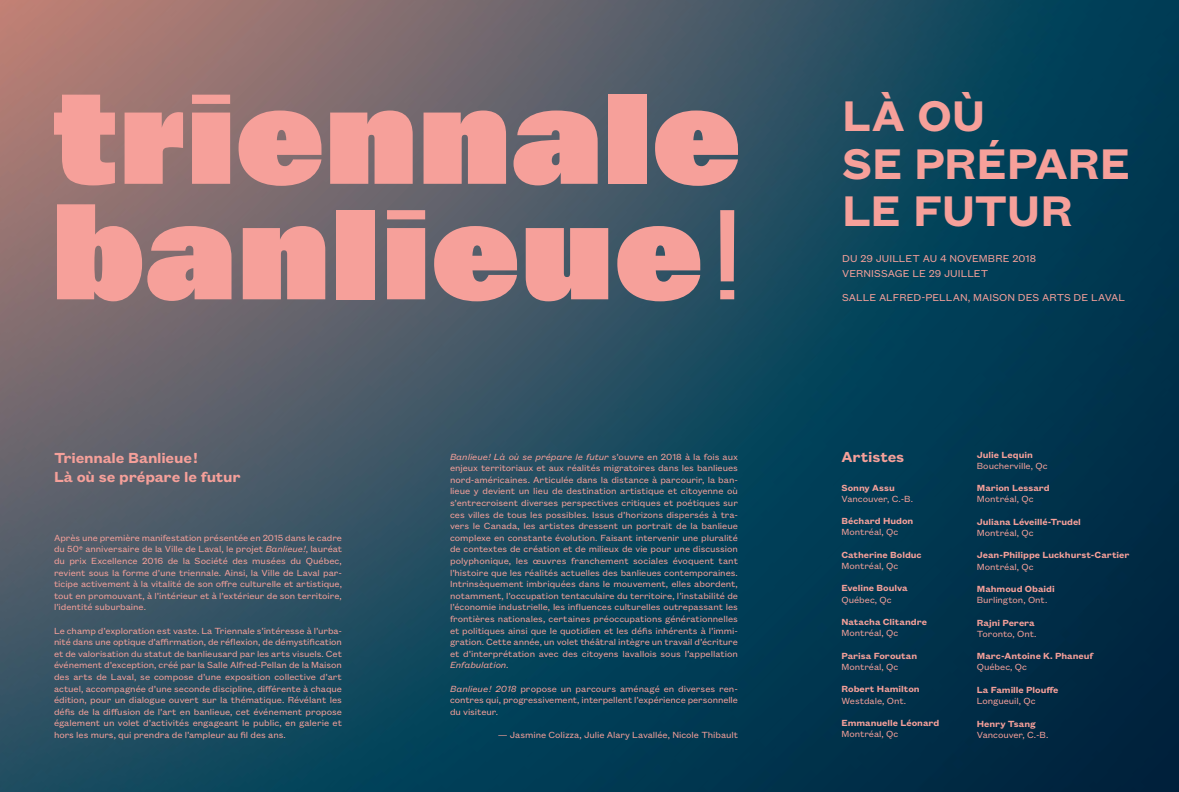
<style>
.page{position:relative;width:1179px;height:792px;background:#fff}
.page>*{position:absolute;margin:0;border:0;box-sizing:border-box;transform-origin:0 0}
.t1{font:600 47px "Founders Grotesk Text";letter-spacing:-.01em;color:#f6a09a}
.t2{font:600 16px "Founders Grotesk Text";letter-spacing:-.01em;color:#f6a09a}
.t3{font:11px "Founders Grotesk Text";color:#f6a09a}
.t4{font:9.8px/11.6px "Founders Grotesk Text";letter-spacing:-.005em;color:#f6a09a}
.t5{font:600 9.8px/11.2px "Founders Grotesk Text";color:#f6a09a}
.s1{font-style:italic}
.s2{font-weight:600}
.s3{font-weight:400}
</style>
<div class="page">
<img style="left:0;top:0;width:1179px;height:792px">
<svg style="left:54px;top:95px;width:61px;height:90px;background:#e09590"></svg>
<svg style="left:125px;top:112px;width:58px;height:72px;background:#e19691"></svg>
<svg style="left:192px;top:95px;width:38px;height:89px;background:#ec9b95"></svg>
<svg style="left:330px;top:111px;width:83px;height:73px;background:#e99a95"></svg>
<svg style="left:424px;top:111px;width:82px;height:73px;background:#e99a95"></svg>
<svg style="left:514px;top:111px;width:84px;height:74px;background:#d89491"></svg>
<div style="left:609px;top:95px;width:38px;height:89px;background:#f6a09a"></div>
<svg style="left:57px;top:204px;width:175px;height:97px;background:#d18f8c"></svg>
<svg style="left:243px;top:226px;width:82px;height:73px;background:#e99a96"></svg>
<div style="left:337px;top:210px;width:38px;height:89px;background:#f6a09a"></div>
<svg style="left:526px;top:228px;width:82px;height:73px;background:#e69995"></svg>
<svg style="left:387px;top:210px;width:38px;height:89px;background:#e79995"></svg>
<svg style="left:720px;top:210px;width:14px;height:89px"></svg>
<svg style="left:655px;top:111px;width:83px;height:75px;background:#ca8e8d"></svg>
<svg style="left:617px;top:226px;width:83px;height:75px;background:#c88d8d"></svg>
<svg style="left:434px;top:226px;width:83px;height:75px;background:#d0908e"></svg>
<svg style="left:239px;top:111px;width:82px;height:75px;background:#dc9490"></svg>
<p class="t2" style="left:54px;top:447px;width:145px">Triennale Banlieue !</p>
<p class="t2" style="left:54px;top:466px;width:188px">Là où se prépare le futur</p>
<p class="t4" style="left:54px;top:531px;width:290px;text-align:justify">Après une première manifestation présentée en 2015 dans le cadre du 50e anniversaire de la Ville de Laval, le projet <span class="s1">Banlieue !</span>, lauréat du prix Excellence 2016 de la Société des musées du Québec, revient sous la forme d’une triennale. Ainsi, la Ville de Laval par&shy;ticipe activement à la vitalité de son offre culturelle et artistique, tout en promouvant, à l’intérieur et à l’extérieur de son territoire, l’identité suburbaine.</p>
<p class="t4" style="left:54px;top:624px;width:290px;text-align:justify">Le champ d’exploration est vaste. La Triennale s’intéresse à l’urba&shy;nité dans une optique d’affirmation, de réflexion, de démystification et de valorisation du statut de banlieusard par les arts visuels. Cet événement d’exception, créé par la Salle Alfred-Pellan de la Maison des arts de Laval, se compose d’une exposition collective d’art actuel, accompagnée d’une seconde discipline, différente à chaque édition, pour un dialogue ouvert sur la thématique. Révélant les défis de la diffusion de l’art en banlieue, cet événement propose également un volet d’activités engageant le public, en galerie et hors les murs, qui prendra de l’ampleur au fil des ans.</p>
<p class="t4" style="left:450px;top:450px;width:290px;text-align:justify"><span class="s1">Banlieue ! Là où se prépare le futur</span> s’ouvre en 2018 à la fois aux enjeux territoriaux et aux réalités migratoires dans les banlieues nord-américaines. Articulée dans la distance à parcourir, la ban&shy;lieue y devient un lieu de destination artistique et citoyenne où s’entrecroisent diverses perspectives critiques et poétiques sur ces villes de tous les possibles. Issus d’horizons dispersés à tra&shy;vers le Canada, les artistes dressent un portrait de la banlieue complexe en constante évolution. Faisant intervenir une pluralité de contextes de création et de milieux de vie pour une discussion polyphonique, les œuvres franchement sociales évoquent tant l’histoire que les réalités actuelles des banlieues contemporaines.<br>Intrinsèquement imbriquées dans le mouvement, elles abordent, notamment, l’occupation tentaculaire du territoire, l’instabilité de l’économie industrielle, les influences culturelles outrepassant les frontières nationales, certaines préoccupations générationnelles et politiques ainsi que le quotidien et les défis inhérents à l’immi&shy;gration. Cette année, un volet théâtral intègre un travail d’écriture et d’interprétation avec des citoyens lavallois sous l’appellation <span class="s1">Enfabulation</span>.</p>
<p class="t4" style="left:450px;top:682px;width:290px;text-align:justify"><span class="s1">Banlieue ! 2018</span> propose un parcours aménagé en diverses ren&shy;contres qui, progressivement, interpellent l’expérience personnelle du visiteur.</p>
<p class="t4" style="left:498px;top:728px;width:242px">— Jasmine Colizza, Julie Alary Lavallée, Nicole Thibault</p>
<p class="t1" style="left:842px;top:83px;width:145px">LÀ OÙ</p>
<p class="t1" style="left:842px;top:131px;width:290px">SE PRÉPARE</p>
<p class="t1" style="left:842px;top:178px;width:232px">LE FUTUR</p>
<p class="t3" style="left:842px;top:251px;width:195px">DU 29 JUILLET AU 4 NOVEMBRE 2018</p>
<p class="t3" style="left:842px;top:266px;width:148px">VERNISSAGE LE 29 JUILLET</p>
<p class="t3" style="left:842px;top:290px;width:285px">SALLE ALFRED-PELLAN, MAISON DES ARTS DE LAVAL</p>
<p class="t2" style="left:842px;top:446px;width:64px">Artistes</p>
<p class="t4" style="left:842px;top:481px;width:73px;line-height:11.2px"><span class="s2">Sonny Assu<br></span>Vancouver, C.-B.</p>
<p class="t5" style="left:842px;top:515px;width:73px">Béchard Hudon<br><span class="s3">Montréal, Qc</span></p>
<p class="t5" style="left:842px;top:548px;width:82px">Catherine Bolduc<br><span class="s3">Montréal, Qc</span></p>
<p class="t5" style="left:842px;top:582px;width:68px">Eveline Boulva<br><span class="s3">Québec, Qc</span></p>
<p class="t5" style="left:842px;top:616px;width:87px">Natacha Clitandre<br><span class="s3">Montréal, Qc</span></p>
<p class="t5" style="left:842px;top:649px;width:77px">Parisa Foroutan<br><span class="s3">Montréal, Qc</span></p>
<p class="t5" style="left:842px;top:683px;width:80px">Robert Hamilton<br><span class="s3">Westdale, Ont.</span></p>
<p class="t5" style="left:842px;top:717px;width:99px">Emmanuelle Léonard<br><span class="s3">Montréal, Qc</span></p>
<p class="t4" style="left:977px;top:448px;width:72px;line-height:11.2px"><span class="s2">Julie Lequin<br></span>Boucherville, Qc</p>
<p class="t5" style="left:977px;top:482px;width:74px">Marion Lessard<br><span class="s3">Montréal, Qc</span></p>
<p class="t5" style="left:977px;top:515px;width:106px">Juliana Léveillé-Trudel<br><span class="s3">Montréal, Qc</span></p>
<p class="t5" style="left:977px;top:549px;width:154px">Jean-Philippe Luckhurst-Cartier<br><span class="s3">Montréal, Qc</span></p>
<p class="t4" style="left:977px;top:583px;width:79px;line-height:11.2px"><span class="s2">Mahmoud Obaidi<br></span>Burlington, Ont.</p>
<p class="t4" style="left:977px;top:616px;width:61px;line-height:11.2px"><span class="s2">Rajni Perera<br></span>Toronto, Ont.</p>
<p class="t5" style="left:977px;top:650px;width:118px">Marc-Antoine K. Phaneuf<br><span class="s3">Québec, Qc</span></p>
<p class="t5" style="left:977px;top:684px;width:83px">La Famille Plouffe<br><span class="s3">Longueuil, Qc</span></p>
<p class="t4" style="left:977px;top:717px;width:73px;line-height:11.2px"><span class="s2">Henry Tsang<br></span>Vancouver, C.-B.</p>
</div>
